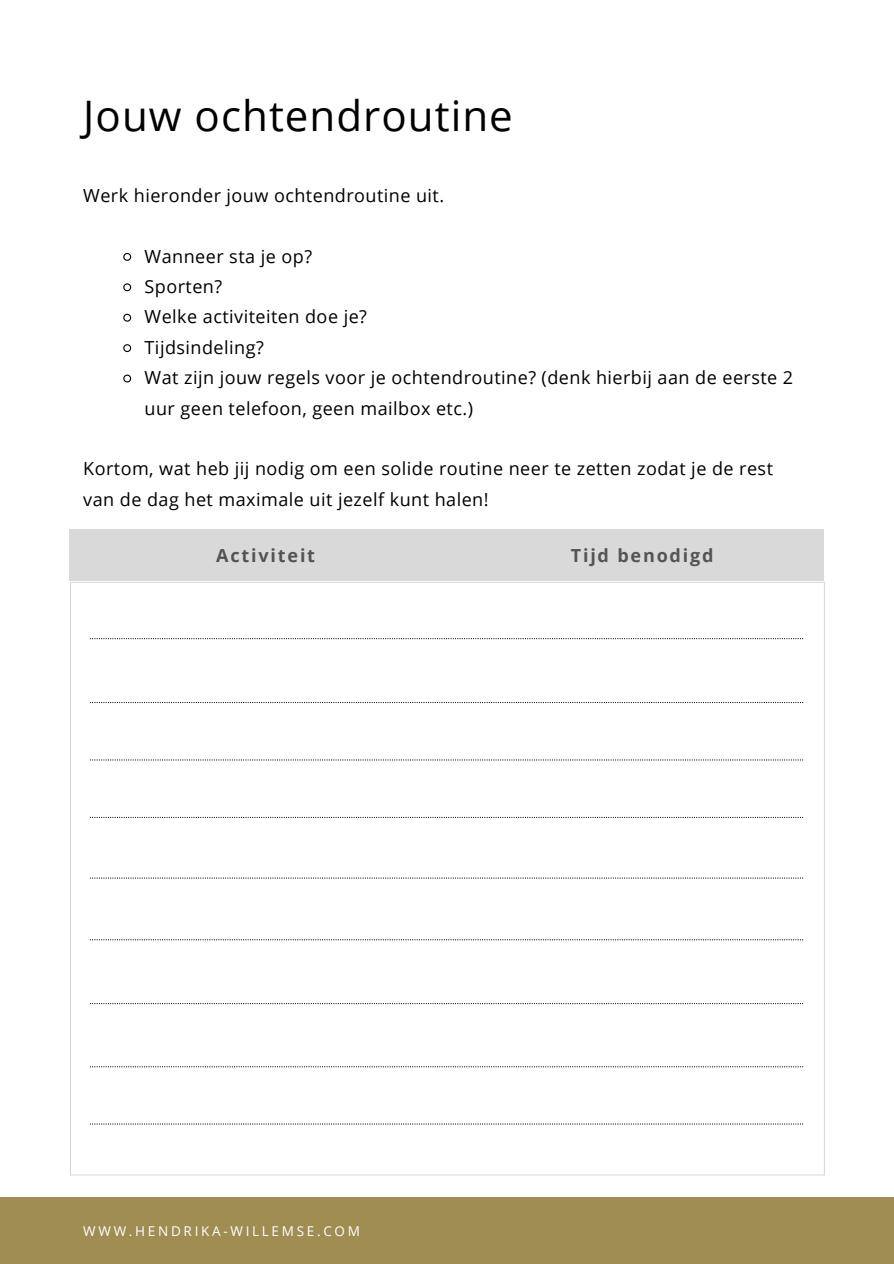
<style>
.page{position:relative;width:894px;height:1264px;background:#fff}
.page>*{position:absolute;margin:0;border:0;box-sizing:border-box;transform-origin:0 0}
.t1{font:42px "Open Sans";letter-spacing:.025em;color:#000}
.t2{font:18px/30.5px "Open Sans";letter-spacing:.025em;color:#000}
.t3{font:700 18px "Open Sans";letter-spacing:.1em;color:#545454}
.t4{font:13.5px "Open Sans";letter-spacing:.2em;color:#fff}
</style>
<div class="page">
<svg style="left:123px;top:252px;width:9px;height:9px"></svg>
<svg style="left:123px;top:283px;width:9px;height:9px"></svg>
<svg style="left:123px;top:313px;width:9px;height:9px"></svg>
<svg style="left:123px;top:344px;width:9px;height:9px"></svg>
<svg style="left:123px;top:374px;width:9px;height:9px"></svg>
<div style="left:69px;top:529px;width:754px;height:52px;background:#d9d9d9"></div>
<svg style="left:70px;top:582px;width:754px;height:593px"></svg>
<svg style="left:90px;top:702px;width:713px;height:1px"></svg>
<svg style="left:90px;top:638px;width:713px;height:1px"></svg>
<svg style="left:90px;top:759px;width:713px;height:1px"></svg>
<svg style="left:90px;top:816px;width:713px;height:2px"></svg>
<svg style="left:90px;top:877px;width:713px;height:1px"></svg>
<svg style="left:90px;top:1003px;width:713px;height:1px"></svg>
<svg style="left:90px;top:939px;width:713px;height:1px"></svg>
<svg style="left:90px;top:1066px;width:713px;height:1px"></svg>
<svg style="left:90px;top:1123px;width:713px;height:1px"></svg>
<div style="left:0;top:1197px;width:893px;height:66px;background:#9f8d51"></div>
<h1 class="t1" style="left:83px;top:86px;width:431px">Jouw ochtendroutine</h1>
<p class="t2" style="left:83px;top:179px;width:362px">Werk hieronder jouw ochtendroutine uit.</p>
<p class="t2" style="left:144px;top:240px;width:650px">Wanneer sta je op?<br>Sporten?<br>Welke activiteiten doe je?<br>Tijdsindeling?<br>Wat zijn jouw regels voor je ochtendroutine? (denk hierbij aan de eerste 2 uur geen telefoon, geen mailbox etc.)</p>
<p class="t2" style="left:83px;top:453px;width:691px">Kortom, wat heb jij nodig om een solide routine neer te zetten zodat je de rest van de dag het maximale uit jezelf kunt halen!</p>
<p class="t3" style="left:216px;top:543px;width:100px">Activiteit</p>
<p class="t3" style="left:570px;top:543px;width:144px">Tijd benodigd</p>
<p class="t4" style="left:83px;top:1221px;width:278px">WWW.HENDRIKA-WILLEMSE.COM</p>
</div>
